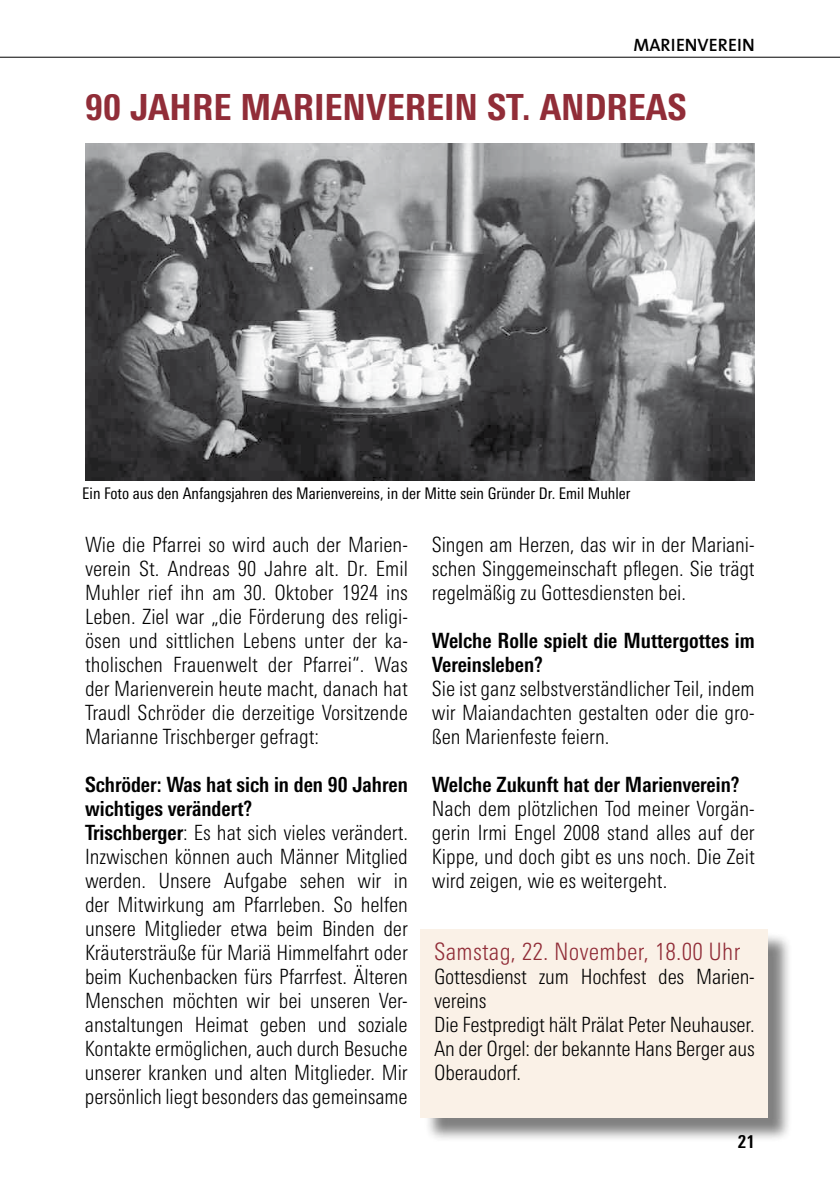
<style>
.page{position:relative;width:840px;height:1191px;background:#fff}
.page>*{position:absolute;margin:0;border:0;box-sizing:border-box;transform-origin:0 0}
.t1{font:800 condensed 36px "Linotype Univers";color:#912d38}
.t2{font:300 condensed 24px "Linotype Univers";letter-spacing:.01em;color:#912d38}
.t3{font:300 condensed 21px/24px "Linotype Univers";letter-spacing:-.005em;color:#000;text-align:justify}
.t4{font:700 condensed 21px/24px "Linotype Univers";color:#000}
.t5{font:600 18px "The Sans";color:#000}
.t6{font:700 condensed 18px "Linotype Univers";color:#000}
.t7{font:condensed 16px "Linotype Univers";color:#000}
.s1{font-weight:700}
</style>
<div class="page">
<hr style="left:0;top:57px;width:839px;height:1px;background:#000">
<img style="left:85px;top:144px;width:669px;height:336px">
<div style="left:423px;top:932px;width:369px;height:210px;background:#000;opacity:.5"></div>
<div style="left:420px;top:929px;width:347px;height:188px;background:#faf1e7"></div>
<p class="t5" style="left:633px;top:30px;width:104px">MARIENVEREIN</p>
<h1 class="t1" style="left:85px;top:86px;width:602px">90 JAHRE MARIENVEREIN ST. ANDREAS</h1>
<p class="t7" style="left:82px;top:484px;width:549px">Ein Foto aus den Anfangsjahren des Marienvereins, in der Mitte sein Gründer Dr. Emil Muhler</p>
<p class="t3" style="left:85px;top:533px;width:324px">Wie die Pfarrei so wird auch der Marien&shy;verein St. Andreas 90 Jahre alt. Dr. Emil Muhler rief ihn am 30. Oktober 1924 ins Leben. Ziel war „die Förderung des religi&shy;ösen und sittlichen Lebens unter der ka&shy;tholischen Frauenwelt der Pfarrei“. Was der Marienverein heute macht, danach hat Traudl Schröder die derzeitige Vorsitzende Marianne Trischberger gefragt:</p>
<p class="t3" style="left:85px;top:773px;width:324px;text-align:left"><span class="s1">Schröder: Was hat sich in den 90 Jahren wichtiges verändert?<br>Trischberger</span>: Es hat sich vieles verändert.<br>Inzwischen können auch Männer Mitglied werden. Unsere Aufgabe sehen wir in der Mitwirkung am Pfarrleben. So helfen unsere Mitglieder etwa beim Binden der Kräutersträuße für Mariä Himmelfahrt oder beim Kuchenbacken fürs Pfarrfest. Älteren Menschen möchten wir bei unseren Ver&shy;anstaltungen Heimat geben und soziale Kontakte ermöglichen, auch durch Besuche unserer kranken und alten Mitglieder. Mir persönlich liegt besonders das gemeinsame</p>
<p class="t3" style="left:431px;top:533px;width:324px">Singen am Herzen, das wir in der Mariani&shy;schen Singgemeinschaft pflegen. Sie trägt regelmäßig zu Gottesdiensten bei.</p>
<p class="t4" style="left:431px;top:628px;width:324px">Welche Rolle spielt die Muttergottes im<br>Vereinsleben?</p>
<p class="t3" style="left:431px;top:677px;width:324px">Sie ist ganz selbstverständlicher Teil, indem wir Maiandachten gestalten oder die gro&shy;ßen Marienfeste feiern.</p>
<p class="t4" style="left:431px;top:772px;width:309px">Welche Zukunft hat der Marienverein?</p>
<p class="t3" style="left:431px;top:797px;width:324px">Nach dem plötzlichen Tod meiner Vorgän&shy;gerin Irmi Engel 2008 stand alles auf der Kippe, und doch gibt es uns noch. Die Zeit wird zeigen, wie es weitergeht.</p>
<p class="t2" style="left:434px;top:938px;width:307px">Samstag, 22. November, 18.00 Uhr</p>
<p class="t3" style="left:434px;top:965px;width:322px;text-align:left">Gottesdienst zum Hochfest des Marien&shy;vereins<br>Die Festpredigt hält Prälat Peter Neuhauser.<br>An der Orgel: der bekannte Hans Berger aus<br>Oberaudorf.</p>
<p class="t6" style="left:737px;top:1131px;width:18px">21</p>
</div>
